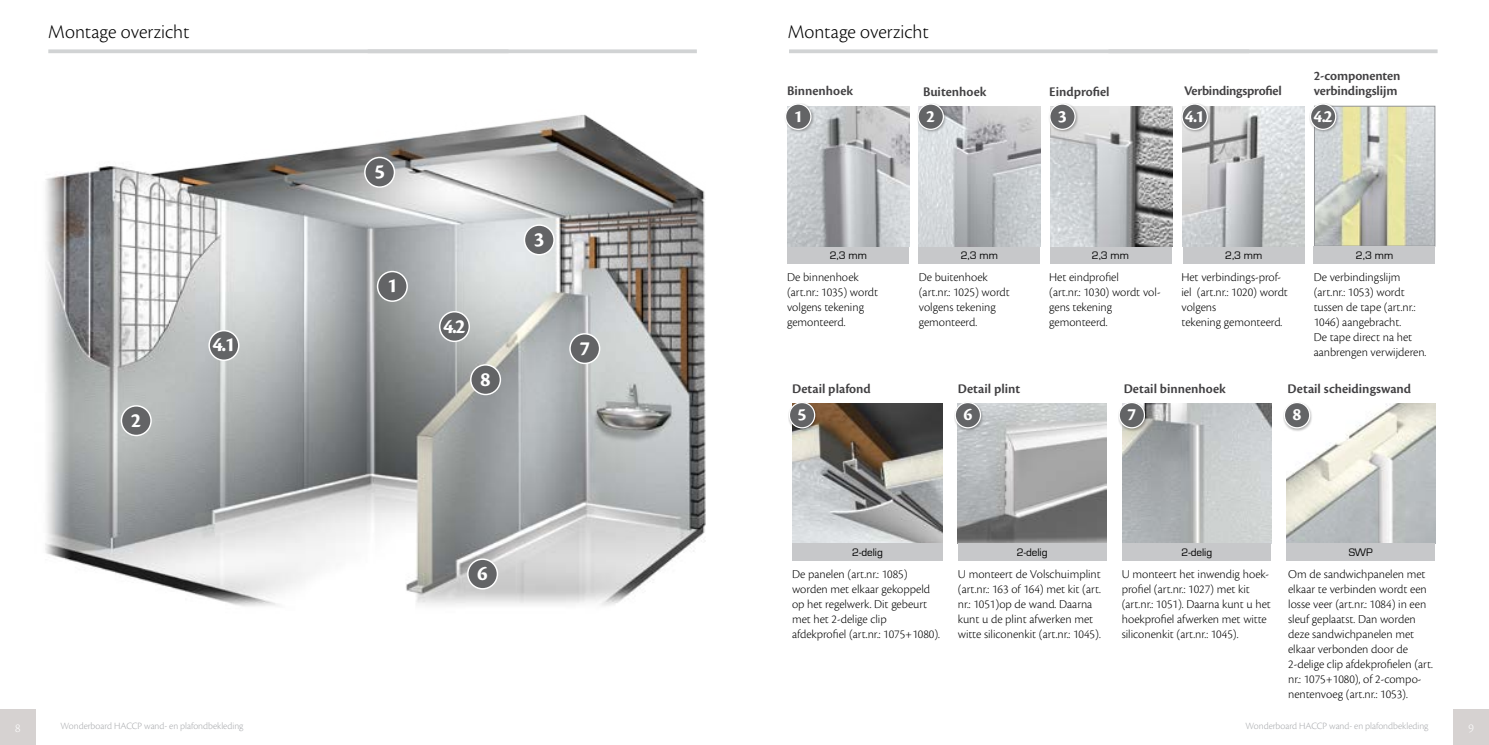
<style>
.page{position:relative;width:1489px;height:745px;background:#fff}
.page>*{position:absolute;margin:0;border:0;box-sizing:border-box;transform-origin:0 0}
.t1{font:700 21.25px "Cronos Pro";color:#fff}
.t2{font:300 20px "Cronos Pro";color:#000}
.t3{font:700 18.12px "Cronos Pro";color:#fff}
.t4{font:600 13.75px/15px "Cronos Pro";color:#414042}
.t5{font:600 13.75px "Cronos Pro";letter-spacing:-.02em;color:#414042}
.t6{font:300 12.5px/15px "Cronos Pro";color:#000}
.t7{font:12.5px "Cronos Pro Lt Subh";color:#fff}
.t8{font:11.25px "Eurostile";color:#000}
.t9{font:10px "Cronos Pro Lt Subh";color:#a7a9ac}
</style>
<div class="page">
<div style="left:0;top:709px;width:35px;height:35px;background:#d6d2d1"></div>
<div style="left:1453px;top:709px;width:35px;height:35px;background:#d6d2d1"></div>
<img style="left:45px;top:114px;width:661px;height:493px">
<img style="left:957px;top:403px;width:149px;height:140px">
<img style="left:1286px;top:403px;width:148px;height:140px">
<img style="left:1316px;top:108px;width:116px;height:136px">
<div style="left:1314px;top:106px;width:120px;height:140px;border:1px solid #939598"></div>
<svg style="left:48px;top:49px;width:320px;height:4px"></svg>
<svg style="left:789px;top:49px;width:319px;height:4px"></svg>
<hr style="left:368px;top:49px;width:328px;height:4px;background:#d1d3d4">
<hr style="left:1108px;top:49px;width:329px;height:4px;background:#d1d3d4">
<div style="left:377px;top:271px;width:30px;height:30px;background:#636466;border-radius:50%"></div>
<div style="left:377px;top:270px;width:31px;height:32px;border:1px solid #fff;border-radius:50%"></div>
<div style="left:121px;top:405px;width:30px;height:30px;background:#636466;border-radius:50%"></div>
<div style="left:121px;top:405px;width:31px;height:31px;border:1px solid #fff;border-radius:50%"></div>
<div style="left:524px;top:225px;width:30px;height:29px;background:#636466;border-radius:50%"></div>
<div style="left:523px;top:224px;width:31px;height:31px;border:1px solid #fff;border-radius:50%"></div>
<div style="left:209px;top:330px;width:30px;height:30px;background:#636466;border-radius:50%"></div>
<div style="left:208px;top:330px;width:31px;height:31px;border:1px solid #fff;border-radius:50%"></div>
<div style="left:439px;top:311px;width:30px;height:30px;background:#636466;border-radius:50%"></div>
<div style="left:439px;top:311px;width:31px;height:31px;border:1px solid #fff;border-radius:50%"></div>
<div style="left:365px;top:157px;width:29px;height:30px;background:#636466;border-radius:50%"></div>
<div style="left:364px;top:157px;width:31px;height:31px;border:1px solid #fff;border-radius:50%"></div>
<div style="left:468px;top:559px;width:29px;height:29px;background:#636466;border-radius:50%"></div>
<div style="left:467px;top:558px;width:31px;height:31px;border:1px solid #fff;border-radius:50%"></div>
<div style="left:570px;top:333px;width:29px;height:30px;background:#636466;border-radius:50%"></div>
<div style="left:569px;top:333px;width:31px;height:31px;border:1px solid #fff;border-radius:50%"></div>
<div style="left:471px;top:364px;width:29px;height:30px;background:#636466;border-radius:50%"></div>
<div style="left:470px;top:364px;width:31px;height:31px;border:1px solid #fff;border-radius:50%"></div>
<img style="left:792px;top:403px;width:150px;height:140px">
<img style="left:1122px;top:403px;width:148px;height:140px">
<div style="left:788px;top:401px;width:30px;height:30px;background:#000;opacity:.3"></div>
<div style="left:789px;top:402px;width:25px;height:25px;background:#636466;border-radius:50%"></div>
<div style="left:788px;top:401px;width:27px;height:27px;border:1px solid #fff;border-radius:50%"></div>
<div style="left:954px;top:401px;width:30px;height:30px;background:#000;opacity:.3"></div>
<div style="left:955px;top:402px;width:25px;height:25px;background:#636466;border-radius:50%"></div>
<div style="left:954px;top:401px;width:27px;height:27px;border:1px solid #fff;border-radius:50%"></div>
<div style="left:1118px;top:401px;width:30px;height:30px;background:#000;opacity:.3"></div>
<div style="left:1119px;top:402px;width:25px;height:25px;background:#636466;border-radius:50%"></div>
<div style="left:1118px;top:401px;width:26px;height:27px;border:1px solid #fff;border-radius:50%"></div>
<div style="left:1283px;top:401px;width:30px;height:30px;background:#000;opacity:.3"></div>
<div style="left:1284px;top:402px;width:25px;height:25px;background:#636466;border-radius:50%"></div>
<div style="left:1283px;top:401px;width:27px;height:27px;border:1px solid #fff;border-radius:50%"></div>
<div style="left:918px;top:246px;width:122px;height:17px;background:#c7c8ca"></div>
<div style="left:1050px;top:246px;width:122px;height:17px;background:#c7c8ca"></div>
<div style="left:1182px;top:246px;width:122px;height:17px;background:#c7c8ca"></div>
<div style="left:1313px;top:246px;width:121px;height:17px;background:#c7c8ca"></div>
<div style="left:787px;top:246px;width:122px;height:17px;background:#c7c8ca"></div>
<div style="left:792px;top:543px;width:150px;height:17px;background:#c7c8ca"></div>
<div style="left:957px;top:543px;width:149px;height:17px;background:#c7c8ca"></div>
<div style="left:1122px;top:543px;width:148px;height:17px;background:#c7c8ca"></div>
<div style="left:1286px;top:543px;width:148px;height:17px;background:#c7c8ca"></div>
<img style="left:787px;top:106px;width:122px;height:140px">
<img style="left:918px;top:106px;width:122px;height:140px">
<img style="left:1050px;top:106px;width:122px;height:140px">
<img style="left:1182px;top:106px;width:122px;height:140px">
<div style="left:1309px;top:103px;width:30px;height:30px;background:#000;opacity:.3"></div>
<div style="left:1310px;top:104px;width:25px;height:25px;background:#636466;border-radius:50%"></div>
<div style="left:1309px;top:103px;width:27px;height:27px;border:1px solid #fff;border-radius:50%"></div>
<div style="left:784px;top:103px;width:30px;height:30px;background:#000;opacity:.3"></div>
<div style="left:785px;top:104px;width:25px;height:25px;background:#636466;border-radius:50%"></div>
<div style="left:785px;top:103px;width:26px;height:27px;border:1px solid #fff;border-radius:50%"></div>
<div style="left:917px;top:103px;width:30px;height:30px;background:#000;opacity:.3"></div>
<div style="left:918px;top:104px;width:25px;height:25px;background:#636466;border-radius:50%"></div>
<div style="left:917px;top:103px;width:27px;height:27px;border:1px solid #fff;border-radius:50%"></div>
<div style="left:1048px;top:103px;width:30px;height:30px;background:#000;opacity:.3"></div>
<div style="left:1049px;top:104px;width:26px;height:25px;background:#636466;border-radius:50%"></div>
<div style="left:1049px;top:103px;width:26px;height:27px;border:1px solid #fff;border-radius:50%"></div>
<div style="left:1180px;top:103px;width:30px;height:30px;background:#000;opacity:.3"></div>
<div style="left:1181px;top:104px;width:26px;height:25px;background:#636466;border-radius:50%"></div>
<div style="left:1181px;top:103px;width:26px;height:27px;border:1px solid #fff;border-radius:50%"></div>
<h2 class="t2" style="left:48px;top:20px;width:143px">Montage overzicht</h2>
<h2 class="t2" style="left:787px;top:20px;width:143px">Montage overzicht</h2>
<p class="t4" style="left:787px;top:83px;width:67px">Binnenhoek</p>
<p class="t4" style="left:923px;top:84px;width:65px">Buitenhoek</p>
<p class="t4" style="left:1049px;top:84px;width:62px">Eindprofiel</p>
<p class="t5" style="left:1183px;top:83px;width:99px">Verbindingsprofiel</p>
<p class="t4" style="left:1313px;top:68px;width:88px">2-componenten verbindingslijm</p>
<h1 class="t1" style="left:131px;top:407px;width:12px">2</h1>
<h1 class="t1" style="left:213px;top:332px;width:24px">4.1</h1>
<h1 class="t1" style="left:374px;top:159px;width:12px">5</h1>
<h1 class="t1" style="left:387px;top:273px;width:12px">1</h1>
<h1 class="t1" style="left:443px;top:313px;width:24px">4.2</h1>
<h1 class="t1" style="left:480px;top:366px;width:12px">8</h1>
<h1 class="t1" style="left:534px;top:227px;width:12px">3</h1>
<h1 class="t1" style="left:579px;top:335px;width:12px">7</h1>
<h1 class="t1" style="left:477px;top:560px;width:12px">6</h1>
<h3 class="t3" style="left:793px;top:106px;width:11px">1</h3>
<h3 class="t3" style="left:926px;top:106px;width:11px">2</h3>
<h3 class="t3" style="left:1057px;top:106px;width:11px">3</h3>
<h3 class="t3" style="left:1184px;top:106px;width:21px">4.1</h3>
<h3 class="t3" style="left:1313px;top:106px;width:21px">4.2</h3>
<p class="t8" style="left:829px;top:249px;width:39px">2,3 mm</p>
<p class="t8" style="left:960px;top:249px;width:39px">2,3 mm</p>
<p class="t8" style="left:1091px;top:249px;width:39px">2,3 mm</p>
<p class="t8" style="left:1224px;top:249px;width:39px">2,3 mm</p>
<p class="t8" style="left:1355px;top:249px;width:39px">2,3 mm</p>
<p class="t6" style="left:787px;top:269px;width:93px">De binnenhoek (art.nr.: 1035) wordt volgens tekening gemonteerd.</p>
<p class="t6" style="left:918px;top:269px;width:93px">De buitenhoek (art.nr.: 1025) wordt volgens tekening gemonteerd.</p>
<p class="t6" style="left:1181px;top:269px;width:108px">Het verbindings-prof&shy;iel (art.nr.: 1020) wordt volgens<br>tekening gemonteerd.</p>
<p class="t6" style="left:1049px;top:269px;width:113px">Het eindprofiel<br>(art.nr.: 1030) wordt vol&shy;gens tekening gemonteerd.</p>
<p class="t6" style="left:1313px;top:269px;width:114px">De verbindingslijm (art.nr.: 1053) wordt tussen de tape (art.nr.:<br>1046) aangebracht.<br>De tape direct na het aanbrengen verwijderen.</p>
<p class="t4" style="left:792px;top:381px;width:80px">Detail plafond</p>
<p class="t4" style="left:957px;top:381px;width:64px">Detail plint</p>
<p class="t4" style="left:1123px;top:381px;width:103px">Detail binnenhoek</p>
<p class="t4" style="left:1287px;top:381px;width:125px">Detail scheidingswand</p>
<h3 class="t3" style="left:797px;top:404px;width:11px">5</h3>
<h3 class="t3" style="left:963px;top:404px;width:11px">6</h3>
<h3 class="t3" style="left:1127px;top:404px;width:11px">7</h3>
<h3 class="t3" style="left:1292px;top:404px;width:11px">8</h3>
<p class="t8" style="left:852px;top:546px;width:32px">2-delig</p>
<p class="t8" style="left:1016px;top:546px;width:32px">2-delig</p>
<p class="t8" style="left:1181px;top:546px;width:32px">2-delig</p>
<p class="t8" style="left:1348px;top:546px;width:26px">SWP</p>
<p class="t6" style="left:792px;top:566px;width:149px">De panelen (art.nr.: 1085) worden met elkaar gekoppeld op het regelwerk. Dit gebeurt met het 2-delige clip afdekprofiel (art.nr.: 1075+1080).</p>
<p class="t6" style="left:957px;top:566px;width:145px">U monteert de Volschuimplint (art.nr.: 163 of 164) met kit (art. nr.: 1051)op de wand. Daarna kunt u de plint afwerken met witte siliconenkit (art.nr.: 1045).</p>
<p class="t6" style="left:1121px;top:566px;width:150px">U monteert het inwendig hoek&shy;profiel (art.nr.: 1027) met kit (art.nr.: 1051). Daarna kunt u het hoekprofiel afwerken met witte siliconenkit (art.nr.: 1045).</p>
<p class="t6" style="left:1288px;top:566px;width:146px">Om de sandwichpanelen met elkaar te verbinden wordt een losse veer (art.nr.: 1084) in een sleuf geplaatst. Dan worden deze sandwichpanelen met elkaar verbonden door de<br>2-delige clip afdekprofielen (art. nr.: 1075+1080), of 2-compo&shy;nentenvoeg (art.nr.: 1053).</p>
<p class="t7" style="left:15px;top:720px;width:7px">8</p>
<p class="t9" style="left:60px;top:719px;width:184px">Wonderboard HACCP wand- en plafondbekleding</p>
<p class="t9" style="left:1245px;top:719px;width:184px">Wonderboard HACCP wand- en plafondbekleding</p>
<p class="t7" style="left:1468px;top:720px;width:7px">9</p>
</div>
